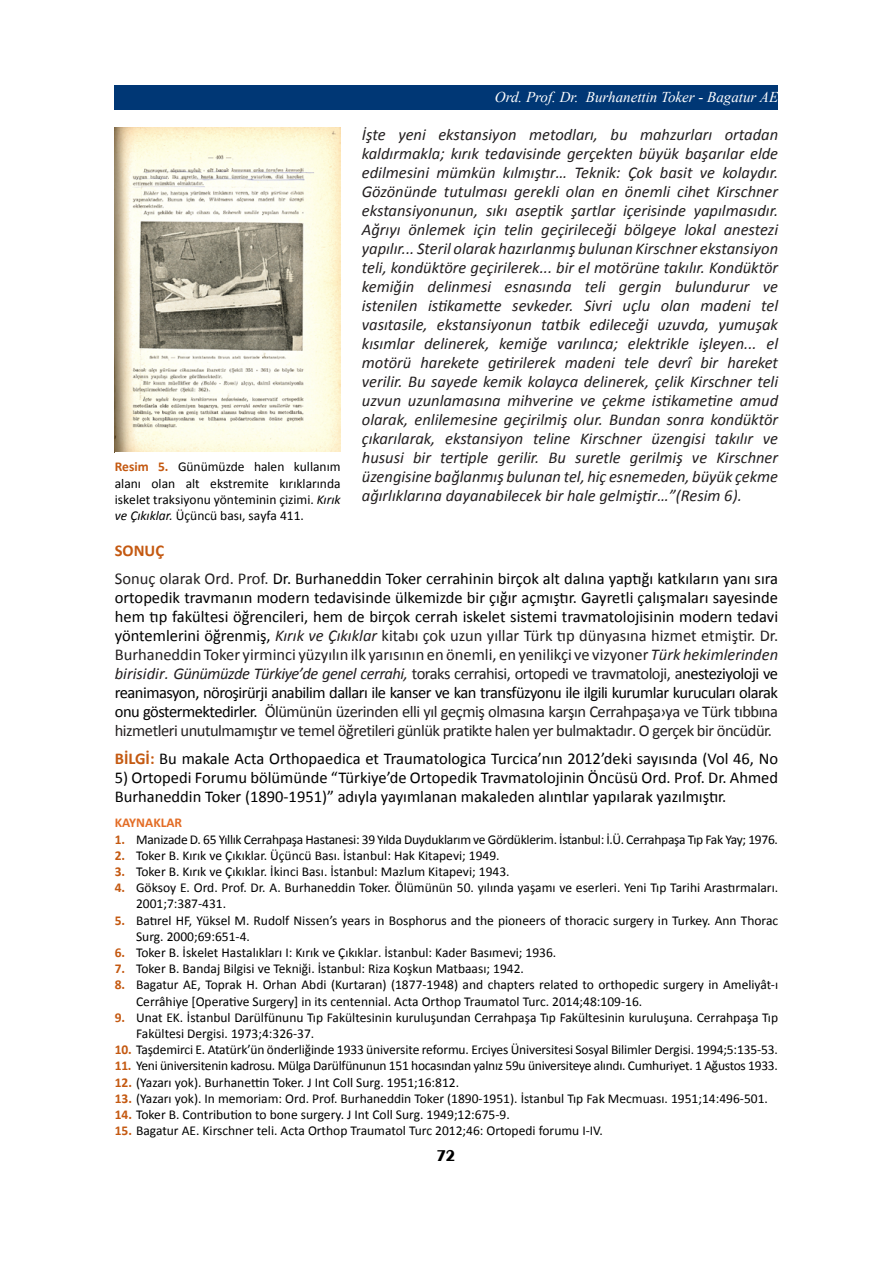
<style>
.page{position:relative;width:893px;height:1263px;background:#fff}
.page>*{position:absolute;margin:0;border:0;box-sizing:border-box;transform-origin:0 0}
.t1{font:16.5px/19px "Calibri";color:#000}
.t2{font:italic 16.5px/18.9px "Calibri";color:#231f20;text-align:justify}
.t3{font:700 16.5px "Exotic 350 BT";color:#000}
.t4{font:italic 15px "Times New Roman";color:#fff}
.t5{font:13.5px/16.2px "Calibri";color:#000}
.t6{font:13.5px "Calibri";letter-spacing:-.02em;color:#000}
.t7{font:700 13.5px "Calibri";color:#e36d26}
.s1{font-weight:700;color:#c45911}
.s2{font-style:italic}
.s3{color:#231f20}
.s4{font-style:italic;color:#231f20}
</style>
<div class="page">
<div style="left:115px;top:85px;width:663px;height:24px;background:#003775"></div>
<img style="left:115px;top:128px;width:226px;height:324px">
<p class="t5" style="left:115px;top:459px;width:227px;text-align:justify"><span class="s1">Resim 5.</span> Günümüzde halen kullanım alanı olan alt ekstremite kırıklarında iskelet traksiyonu yönteminin çizimi. <span class="s2">Kırık ve Çıkıklar.</span> Üçüncü bası, sayfa 411.</p>
<p class="t4" style="left:495px;top:86px;width:285px">Ord. Prof. Dr. Burhanettin Toker - Bagatur AE</p>
<p class="t2" style="left:362px;top:124px;width:418px">İşte yeni ekstansiyon metodları, bu mahzurları ortadan kaldırmakla; kırık tedavisinde gerçekten büyük başarılar elde edilmesini mümkün kılmıştır… Teknik: Çok basit ve kolaydır.<br>Gözönünde tutulması gerekli olan en önemli cihet Kirschner ekstansiyonunun, sıkı aseptik şartlar içerisinde yapılmasıdır.<br>Ağrıyı önlemek için telin geçirileceği bölgeye lokal anestezi yapılır... Steril olarak hazırlanmış bulunan Kirschner ekstansiyon teli, kondüktöre geçirilerek... bir el motörüne takılır. Kondüktör kemiğin delinmesi esnasında teli gergin bulundurur ve istenilen istikamette sevkeder. Sivri uçlu olan madeni tel vasıtasile, ekstansiyonun tatbik edileceği uzuvda, yumuşak kısımlar delinerek, kemiğe varılınca; elektrikle işleyen... el motörü harekete getirilerek madeni tele devrî bir hareket verilir. Bu sayede kemik kolayca delinerek, çelik Kirschner teli uzvun uzunlamasına mihverine ve çekme istikametine amud olarak, enlilemesine geçirilmiş olur. Bundan sonra kondüktör çıkarılarak, ekstansiyon teline Kirschner üzengisi takılır ve hususi bir tertiple gerilir. Bu suretle gerilmiş ve Kirschner üzengisine bağlanmış bulunan tel, hiç esnemeden, büyük çekme ağırlıklarına dayanabilecek bir hale gelmiştir…”(Resim 6).</p>
<p class="t1" style="left:115px;top:537px;width:665px;line-height:27.9px"><span class="s1">SONUÇ<br></span><span class="s3">Sonuç olarak Ord. Prof.</span> Dr. Burhaneddin Toker cerrahinin birçok alt dalına yaptığı katkıların yanı sıra</p>
<p class="t1" style="left:115px;top:588px;width:665px;text-align:justify">ortopedik travmanın modern tedavisinde ülkemizde bir çığır açmıştır. Gayretli çalışmaları sayesinde hem tıp fakültesi öğrencileri, hem de birçok cerrah iskelet sistemi travmatolojisinin modern tedavi yöntemlerini öğrenmiş, <span class="s4">Kırık ve Çıkıklar</span> <span class="s3">kitabı çok uzun yıllar Türk tıp dünyasına hizmet etmiştir. Dr.<br>Burhaneddin Toker yirminci yüzyılın ilk yarısının en önemli, en yenilikçi ve vizyoner</span> <span class="s4">Türk hekimlerinden birisidir. Günümüzde Türkiye’de genel cerrahi,</span> <span class="s3">toraks cerrahisi, ortopedi ve travmatoloji, a</span>nesteziyoloji ve reanimasyon, nöroşirürji anabilim dalları ile kanser ve kan transfüzyonu ile ilgili kurumlar kurucuları olarak onu göstermektedirler. <span class="s3">Ölümünün üzerinden elli yıl geçmiş olmasına karşın Cerrahpaşa›ya ve Türk tıbbına hizmetleri unutulmamıştır ve temel öğretileri günlük pratikte halen yer bulmaktadır. O gerçek bir öncüdür.</span></p>
<p class="t1" style="left:115px;top:749px;width:665px"><span class="s1">BİLGİ:</span> Bu makale Acta Orthopaedica et Traumatologica Turcica’nın 2012’deki sayısında (Vol 46, No</p>
<p class="t1" style="left:115px;top:768px;width:665px">5) Ortopedi Forumu bölümünde “Türkiye’de Ortopedik Travmatolojinin Öncüsü Ord. Prof. Dr. Ahmed<br>Burhaneddin Toker (1890-1951)” adıyla yayımlanan makaleden alıntılar yapılarak yazılmıştır.</p>
<p class="t7" style="left:115px;top:814px;width:69px">KAYNAKLAR</p>
<p class="t6" style="left:115px;top:830px;width:665px"><span class="s1">1.</span> Manizade D. 65 Yıllık Cerrahpaşa Hastanesi: 39 Yılda Duyduklarım ve Gördüklerim. İstanbul: İ.Ü. Cerrahpaşa Tıp Fak Yay; 1976.</p>
<p class="t5" style="left:115px;top:847px;width:386px"><span class="s1">2.</span> Toker B. Kırık ve Çıkıklar. Üçüncü Bası. İstanbul: Hak Kitapevi; 1949.</p>
<p class="t5" style="left:115px;top:863px;width:396px"><span class="s1">3.</span> Toker B. Kırık ve Çıkıklar. İkinci Bası. İstanbul: Mazlum Kitapevi; 1943.</p>
<p class="t5" style="left:136px;top:880px;width:643px;text-indent:-21px"><span class="s1">4.</span> Göksoy E. Ord. Prof. Dr. A. Burhaneddin Toker. Ölümünün 50. yılında yaşamı ve eserleri. Yeni Tıp Tarihi Arastırmaları.<br>2001;7:387-431.</p>
<p class="t5" style="left:136px;top:912px;width:644px;text-indent:-21px"><span class="s1">5.</span> Batırel HF, Yüksel M. Rudolf Nissen’s years in Bosphorus and the pioneers of thoracic surgery in Turkey. Ann Thorac<br>Surg. 2000;69:651-4.</p>
<p class="t5" style="left:115px;top:944px;width:443px"><span class="s1">6.</span> Toker B. İskelet Hastalıkları I: Kırık ve Çıkıklar. İstanbul: Kader Basımevi; 1936.</p>
<p class="t5" style="left:115px;top:961px;width:411px"><span class="s1">7.</span> Toker B. Bandaj Bilgisi ve Tekniği. İstanbul: Riza Koşkun Matbaası; 1942.</p>
<p class="t5" style="left:136px;top:977px;width:644px;text-indent:-21px"><span class="s1">8.</span> Bagatur AE, Toprak H. Orhan Abdi (Kurtaran) (1877-1948) and chapters related to orthopedic surgery in Ameliyât-ı<br>Cerrâhiye [Operative Surgery] in its centennial. Acta Orthop Traumatol Turc. 2014;48:109-16.</p>
<p class="t5" style="left:136px;top:1009px;width:643px;text-indent:-21px"><span class="s1">9.</span> Unat EK. İstanbul Darülfünunu Tıp Fakültesinin kuruluşundan Cerrahpaşa Tıp Fakültesinin kuruluşuna. Cerrahpaşa Tıp<br>Fakültesi Dergisi. 1973;4:326-37.</p>
<p class="t5" style="left:115px;top:1042px;width:665px"><span class="s1">10.</span> Taşdemirci E. Atatürk’ün önderliğinde 1933 üniversite reformu. Erciyes Üniversitesi Sosyal Bilimler Dergisi. 1994;5:135-53.</p>
<p class="t6" style="left:115px;top:1057px;width:665px"><span class="s1">11.</span> Yeni üniversitenin kadrosu. Mülga Darülfünunun 151 hocasından yalnız 59u üniversiteye alındı. Cumhuriyet. 1 Ağustos 1933.</p>
<p class="t5" style="left:115px;top:1074px;width:346px"><span class="s1">12.</span> (Yazarı yok). Burhanettin Toker. J Int Coll Surg. 1951;16:812.</p>
<p class="t5" style="left:115px;top:1090px;width:655px"><span class="s1">13.</span> (Yazarı yok). In memoriam: Ord. Prof. Burhaneddin Toker (1890-1951). İstanbul Tıp Fak Mecmuası. 1951;14:496-501.</p>
<p class="t5" style="left:115px;top:1106px;width:397px"><span class="s1">14.</span> Toker B. Contribution to bone surgery. J Int Coll Surg. 1949;12:675-9.</p>
<p class="t5" style="left:115px;top:1123px;width:490px"><span class="s1">15.</span> Bagatur AE. Kirschner teli. Acta Orthop Traumatol Turc 2012;46: Ortopedi forumu I-IV.</p>
<p class="t3" style="left:438px;top:1146px;width:19px">72</p>
</div>
